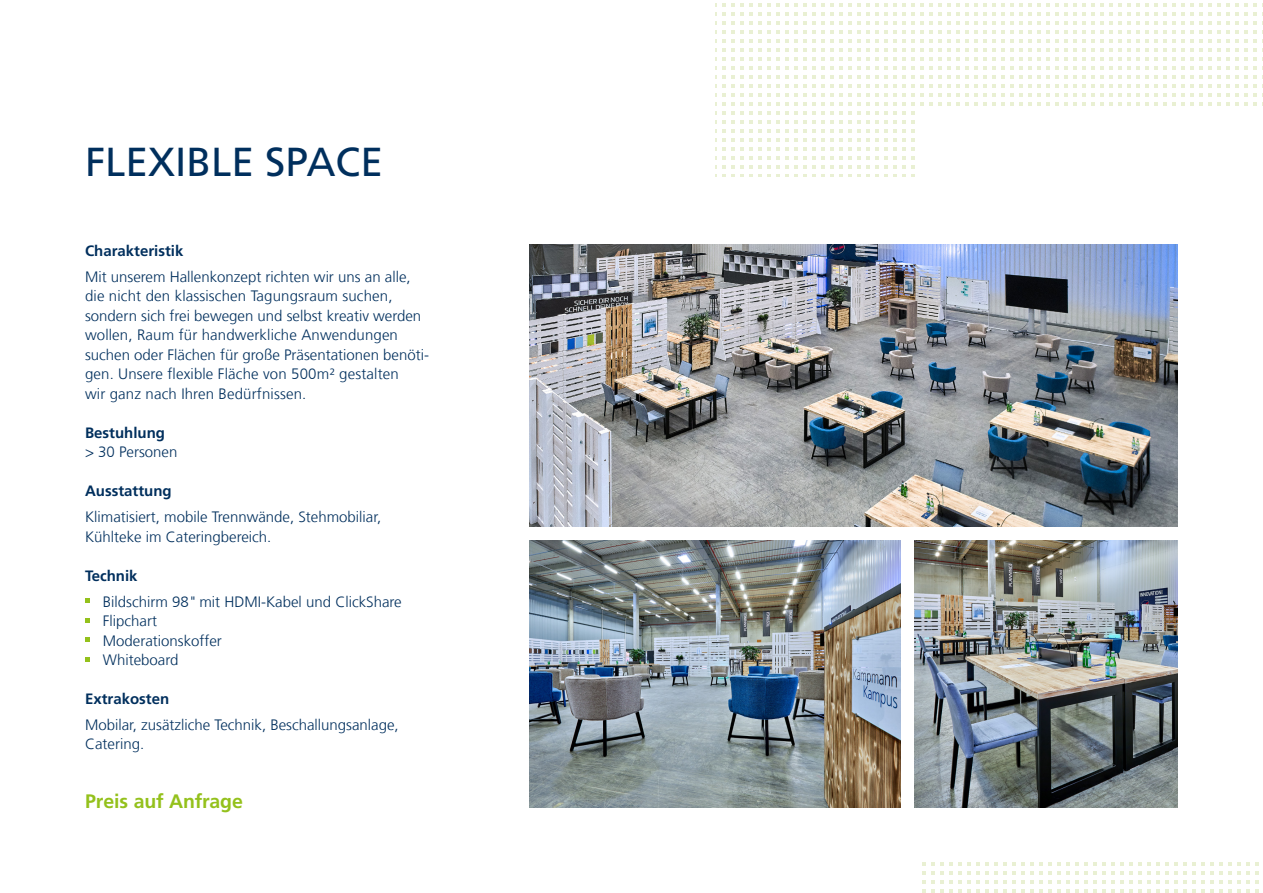
<style>
.page{position:relative;width:1263px;height:893px;background:#fff}
.page>*{position:absolute;margin:0;border:0;box-sizing:border-box;transform-origin:0 0}
.t1{font:40.5px "Frutiger LT Com";color:#002f5d}
.t2{font:700 19.5px "Frutiger LT Com";letter-spacing:-.005em;color:#94c11c}
.t3{font:300 15px/19.5px "Frutiger LT Com";color:#002f5d}
.t4{font:700 15px "Frutiger LT Com";color:#002f5d}
</style>
<div class="page">
<img style="left:530px;top:541px;width:370px;height:267px">
<svg style="left:922px;top:862px;width:337px;height:31px"></svg>
<img style="left:530px;top:245px;width:648px;height:282px">
<svg style="left:715px;top:3px;width:548px;height:173px"></svg>
<div style="left:918px;top:110px;width:345px;height:115px;background:#fff"></div>
<img style="left:914px;top:541px;width:264px;height:267px">
<svg style="left:85px;top:599px;width:4px;height:4px"></svg>
<svg style="left:85px;top:618px;width:4px;height:4px"></svg>
<svg style="left:85px;top:638px;width:4px;height:4px"></svg>
<svg style="left:85px;top:657px;width:4px;height:4px"></svg>
<h1 class="t1" style="left:85px;top:138px;width:299px">FLEXIBLE SPACE</h1>
<p class="t4" style="left:85px;top:242px;width:100px">Charakteristik</p>
<p class="t3" style="left:85px;top:267px;width:345px">Mit unserem Hallenkonzept richten wir uns an alle, die nicht den klassischen Tagungsraum suchen, sondern sich frei bewegen und selbst kreativ werden wollen, Raum für handwerkliche Anwendungen suchen oder Flächen für große Präsentationen benöti&shy;gen. Unsere flexible Fläche von 500m² gestalten<br>wir ganz nach Ihren Bedürfnissen.</p>
<p class="t4" style="left:85px;top:424px;width:81px">Bestuhlung</p>
<p class="t3" style="left:85px;top:442px;width:94px">&gt; 30 Personen</p>
<p class="t4" style="left:85px;top:482px;width:88px">Ausstattung</p>
<p class="t3" style="left:85px;top:507px;width:298px">Klimatisiert, mobile Trennwände, Stehmobiliar,<br>Kühlteke im Cateringbereich.</p>
<p class="t4" style="left:85px;top:567px;width:54px">Technik</p>
<p class="t3" style="left:103px;top:592px;width:300px">Bildschirm 98" mit HDMI-Kabel und ClickShare<br>Flipchart<br>Moderationskoffer<br>Whiteboard</p>
<p class="t4" style="left:85px;top:690px;width:86px">Extrakosten</p>
<p class="t3" style="left:85px;top:715px;width:315px">Mobilar, zusätzliche Technik, Beschallungsanlage,<br>Catering.</p>
<h2 class="t2" style="left:85px;top:790px;width:159px">Preis auf Anfrage</h2>
</div>
